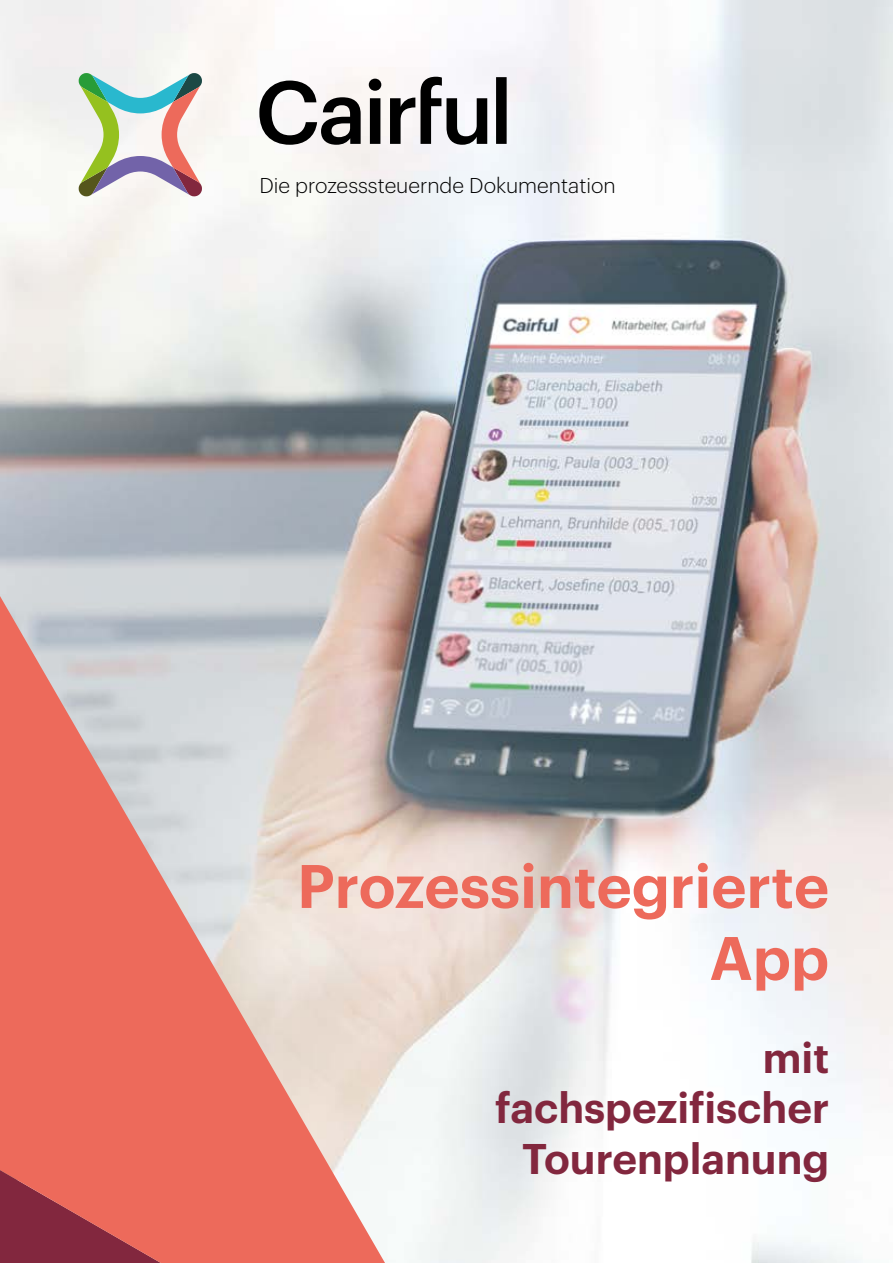
<style>
.page{position:relative;width:893px;height:1263px;background:#fff}
.page>*{position:absolute;margin:0;border:0;box-sizing:border-box;transform-origin:0 0}
.t1{font:600 60px/72px "Graphik";color:#ed6a5b;text-align:right}
.t2{font:600 42px/50.4px "Graphik";color:#82273e;text-align:right}
.t3{font:300 21px "Graphik";color:#000}
</style>
<div class="page">
<img style="left:402px;top:0;width:491px;height:1263px">
<svg style="left:0;top:0;width:402px;height:1263px"></svg>
<svg style="left:79px;top:73px;width:123px;height:123px"></svg>
<svg style="left:259px;top:77px;width:248px;height:68px"></svg>
<p class="t3" style="left:259px;top:170px;width:358px">Die prozesssteuernde Dokumentation</p>
<h1 class="t1" style="left:297px;top:845px;width:534px">Prozessintegrierte<br>App</h1>
<p class="t2" style="left:495px;top:1029px;width:335px">mit fachspezifischer<br>Tourenplanung</p>
</div>
